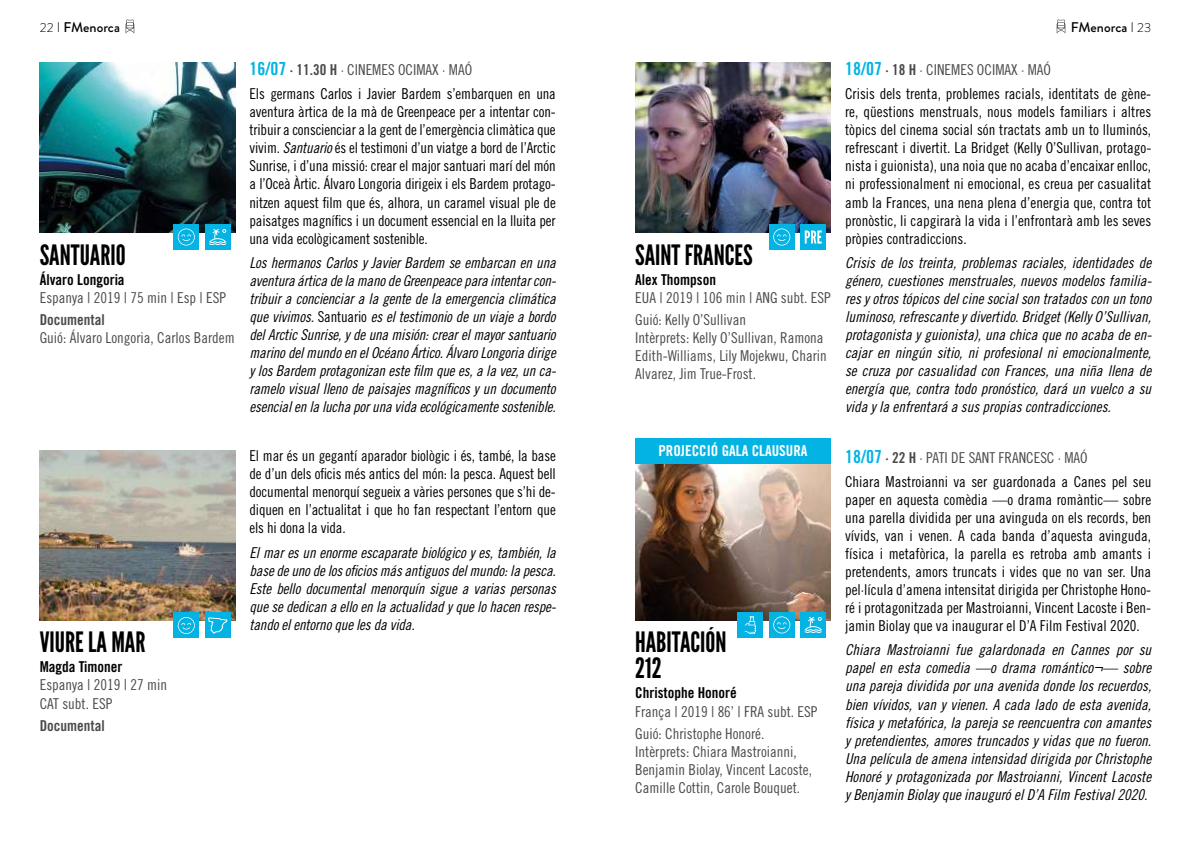
<style>
.page{position:relative;width:1191px;height:851px;background:#fff}
.page>*{position:absolute;margin:0;border:0;box-sizing:border-box;transform-origin:0 0}
.t1{font:28px/26px "League Gothic";color:#000}
.t2{font:15px/18px "Trade Gothic LT Std Cn 18";color:#000;text-align:justify}
.t3{font:15px/18px "Trade Gothic LT Std Cn 18 Obl";letter-spacing:-.005em;color:#000;text-align:justify}
.t4{font:15px/18px "Trade Gothic LT Std Cn 18";color:#4a4a49}
.t5{font:15px "Trade Gothic LT Std Bd Cn 20";color:#000}
.t6{font:15px "Trade Gothic LT Std Bd Cn 20";color:#fff}
.t7{font:15px "Trade Gothic LT Std Bd Cn 20";color:#4a4a49}
.t8{font:500 14px "Brandon Grotesque";color:#000}
.s1{font-weight:300;font-size:13px}
.s2{font-weight:300}
.s3{font-family:"Trade Gothic LT Std Bd Cn 20";font-size:18px;color:#03b3e3}
.s4{font-family:"Trade Gothic LT Std Bd Cn 20";color:#4a4a49}
.s5{color:#4a4a49}
.s6{font-family:"Trade Gothic LT Std Cn 18 Obl"}
.s7{font-family:"Trade Gothic LT Std Cn 18"}
</style>
<div class="page">
<svg style="left:1056px;top:20px;width:9px;height:13px"></svg>
<svg style="left:126px;top:20px;width:8px;height:13px"></svg>
<img style="left:40px;top:450px;width:195px;height:170px">
<img style="left:40px;top:62px;width:195px;height:170px">
<img style="left:635px;top:463px;width:196px;height:157px">
<img style="left:635px;top:62px;width:196px;height:170px">
<div style="left:769px;top:612px;width:25px;height:25px;background:#03b3e3"></div>
<svg style="left:773px;top:616px;width:17px;height:17px"></svg>
<div style="left:737px;top:612px;width:26px;height:25px;background:#03b3e3"></div>
<svg style="left:744px;top:616px;width:12px;height:18px"></svg>
<div style="left:800px;top:612px;width:26px;height:25px;background:#03b3e3"></div>
<svg style="left:804px;top:617px;width:17px;height:16px"></svg>
<div style="left:173px;top:612px;width:26px;height:26px;background:#03b3e3"></div>
<svg style="left:178px;top:617px;width:17px;height:17px"></svg>
<div style="left:769px;top:224px;width:25px;height:26px;background:#03b3e3"></div>
<svg style="left:773px;top:228px;width:17px;height:17px"></svg>
<div style="left:800px;top:224px;width:26px;height:26px;background:#03b3e3"></div>
<svg style="left:804px;top:230px;width:17px;height:13px"></svg>
<div style="left:205px;top:612px;width:25px;height:26px;background:#03b3e3"></div>
<svg style="left:208px;top:617px;width:20px;height:17px"></svg>
<div style="left:635px;top:438px;width:196px;height:25px;background:#03b3e3"></div>
<div style="left:173px;top:224px;width:26px;height:26px;background:#03b3e3"></div>
<svg style="left:178px;top:228px;width:17px;height:17px"></svg>
<div style="left:205px;top:224px;width:25px;height:26px;background:#03b3e3"></div>
<svg style="left:209px;top:229px;width:17px;height:16px"></svg>
<p class="t8" style="left:40px;top:17px;width:82px"><span class="s1">22</span> <span class="s2">I</span> FMenorca</p>
<p class="t8" style="left:1070px;top:18px;width:82px">FMenorca <span class="s2">I</span> <span class="s1">23</span></p>
<p class="t2" style="left:249px;top:58px;width:308px;line-height:24px"><span class="s3">16/07</span> <span class="s4">· 11.30 H</span> <span class="s5">· CINEMES OCIMAX · MAÓ<br></span>Els germans Carlos i Javier Bardem s’embarquen en una</p>
<p class="t2" style="left:249px;top:103px;width:308px">aventura àrtica de la mà de Greenpeace per a intentar con&shy;tribuir a conscienciar a la gent de l’emergència climàtica que vivim. <span class="s6">Santuario</span> és el testimoni d’un viatge a bord de l’Arctic Sunrise, i d’una missió: crear el major santuari marí del món a l’Oceà Àrtic. Álvaro Longoria dirigeix i els Bardem protago&shy;nitzen aquest film que és, alhora, un caramel visual ple de paisatges magnífics i un document essencial en la lluita per una vida ecològicament sostenible.</p>
<p class="t3" style="left:249px;top:253px;width:308px">Los hermanos Carlos y Javier Bardem se embarcan en una aventura ártica de la mano de Greenpeace para intentar con&shy;tribuir a concienciar a la gente de la emergencia climática que vivimos. <span class="s7">Santuario</span> es el testimonio de un viaje a bordo del Arctic Sunrise, y de una misión: crear el mayor santuario marino del mundo en el Océano Ártico. Álvaro Longoria dirige y los Bardem protagonizan este film que es, a la vez, un ca&shy;ramelo visual lleno de paisajes magníficos y un documento esencial en la lucha por una vida ecológicamente sostenible.</p>
<p class="t2" style="left:845px;top:58px;width:308px;line-height:24px"><span class="s3">18/07</span> <span class="s4">· 18 H</span> <span class="s5">· CINEMES OCIMAX · MAÓ<br></span>Crisis dels trenta, problemes racials, identitats de gène-</p>
<p class="t2" style="left:845px;top:103px;width:308px">re, qüestions menstruals, nous models familiars i altres tòpics del cinema social són tractats amb un to lluminós, refrescant i divertit. La Bridget (Kelly O’Sullivan, protago&shy;nista i guionista), una noia que no acaba d’encaixar enlloc, ni professionalment ni emocional, es creua per casualitat amb la Frances, una nena plena d’energia que, contra tot pronòstic, li capgirarà la vida i l’enfrontarà amb les seves pròpies contradiccions.</p>
<p class="t3" style="left:845px;top:253px;width:308px">Crisis de los treinta, problemas raciales, identidades de género, cuestiones menstruales, nuevos modelos familia&shy;res y otros tópicos del cine social son tratados con un tono luminoso, refrescante y divertido. Bridget (Kelly O’Sullivan, protagonista y guionista), una chica que no acaba de en&shy;cajar en ningún sitio, ni profesional ni emocionalmente, se cruza por casualidad con Frances, una niña llena de energía que, contra todo pronóstico, dará un vuelco a su vida y la enfrentará a sus propias contradicciones.</p>
<h1 class="t1" style="left:40px;top:242px;width:87px">SANTUARIO</h1>
<p class="t5" style="left:40px;top:270px;width:86px">Álvaro Longoria</p>
<p class="t4" style="left:40px;top:288px;width:188px">Espanya | 2019 | 75 min | Esp | ESP</p>
<p class="t7" style="left:40px;top:310px;width:66px">Documental</p>
<p class="t4" style="left:40px;top:328px;width:196px">Guió: Álvaro Longoria, Carlos Bardem</p>
<h1 class="t1" style="left:635px;top:242px;width:119px">SAINT FRANCES</h1>
<p class="t5" style="left:635px;top:270px;width:82px">Alex Thompson</p>
<p class="t4" style="left:635px;top:286px;width:197px;line-height:22px">EUA | 2019 | 106 min | ANG subt. ESP<br>Guió: Kelly O’Sullivan</p>
<p class="t4" style="left:635px;top:328px;width:193px">Intèrprets: Kelly O’Sullivan, Ramona<br>Edith-Williams, Lily Mojekwu, Charin<br>Alvarez, Jim True-Frost.</p>
<h1 class="t1" style="left:40px;top:629px;width:107px">VIURE LA MAR</h1>
<p class="t5" style="left:40px;top:658px;width:84px">Magda Timoner</p>
<p class="t4" style="left:40px;top:675px;width:129px">Espanya | 2019 | 27 min<br>CAT subt. ESP</p>
<p class="t7" style="left:40px;top:716px;width:66px">Documental</p>
<p class="t2" style="left:249px;top:447px;width:308px">El mar és un gegantí aparador biològic i és, també, la base de d’un dels oficis més antics del món: la pesca. Aquest bell documental menorquí segueix a vàries persones que s’hi de&shy;diquen en l’actualitat i que ho fan respectant l’entorn que els hi dona la vida.</p>
<p class="t3" style="left:249px;top:543px;width:308px">El mar es un enorme escaparate biológico y es, también, la base de uno de los oficios más antiguos del mundo: la pesca.<br>Este bello documental menorquín sigue a varias personas que se dedican a ello en la actualidad y que lo hacen respe&shy;tando el entorno que les da vida.</p>
<p class="t6" style="left:658px;top:441px;width:151px">PROJECCIÓ GALA CLAUSURA</p>
<h1 class="t1" style="left:635px;top:629px;width:93px">HABITACIÓN<br>212</h1>
<p class="t5" style="left:635px;top:684px;width:103px">Christophe Honoré</p>
<p class="t4" style="left:635px;top:699px;width:184px;line-height:22px">França | 2019 | 86’ | FRA subt. ESP<br>Guió: Christophe Honoré.</p>
<p class="t4" style="left:635px;top:741px;width:178px">Intèrprets: Chiara Mastroianni,<br>Benjamin Biolay, Vincent Lacoste,<br>Camille Cottin, Carole Bouquet.</p>
<p class="t2" style="left:845px;top:445px;width:308px;line-height:24px"><span class="s3">18/07</span> <span class="s4">· 22 H</span> <span class="s5">· PATI DE SANT FRANCESC · MAÓ<br></span>Chiara Mastroianni va ser guardonada a Canes pel seu</p>
<p class="t2" style="left:845px;top:490px;width:308px">paper en aquesta comèdia —o drama romàntic— sobre una parella dividida per una avinguda on els records, ben vívids, van i venen. A cada banda d’aquesta avinguda, física i metafòrica, la parella es retroba amb amants i pretendents, amors truncats i vides que no van ser. Una pel·lícula d’amena intensitat dirigida per Christophe Hono&shy;ré i protagonitzada per Mastroianni, Vincent Lacoste i Ben&shy;jamin Biolay que va inaugurar el D’A Film Festival 2020.</p>
<p class="t3" style="left:845px;top:641px;width:308px">Chiara Mastroianni fue galardonada en Cannes por su papel en esta comedia —o drama romántico¬— sobre una pareja dividida por una avenida donde los recuerdos, bien vívidos, van y vienen. A cada lado de esta avenida, física y metafórica, la pareja se reencuentra con amantes y pretendientes, amores truncados y vidas que no fueron.<br>Una película de amena intensidad dirigida por Christophe Honoré y protagonizada por Mastroianni, Vincent Lacoste y Benjamin Biolay que inauguró el D’A Film Festival 2020.</p>
</div>
